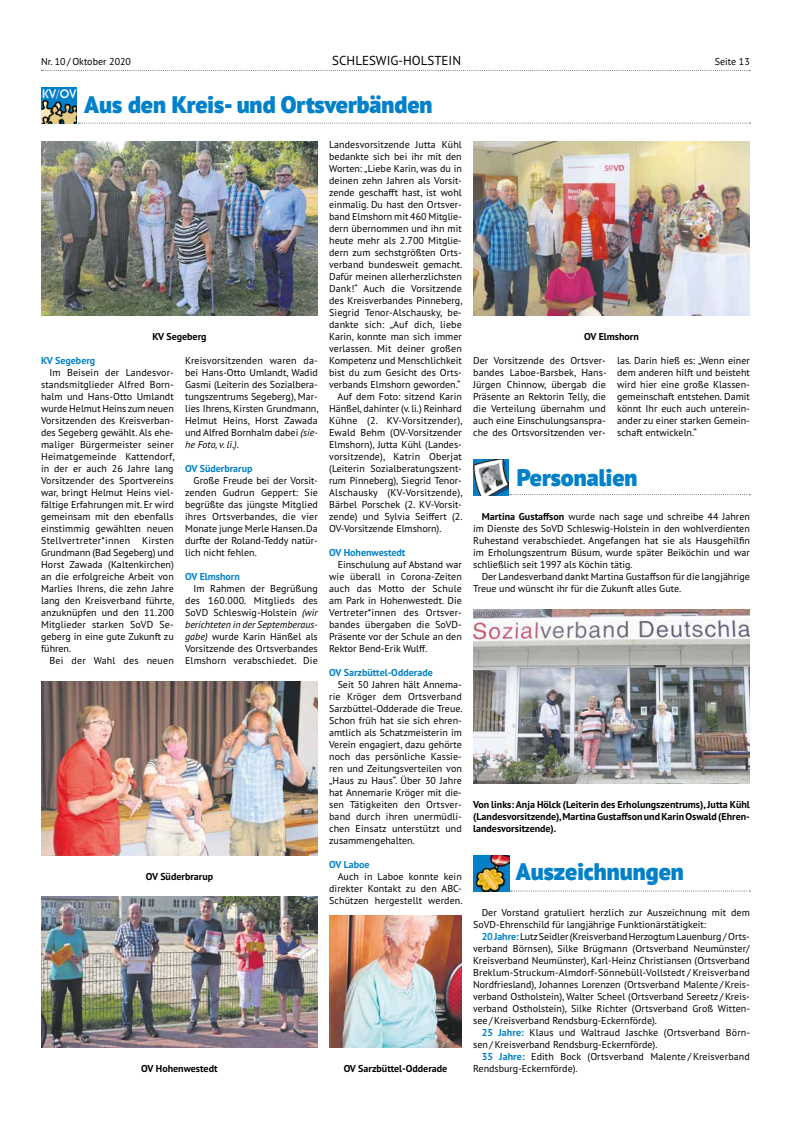
<style>
.page{position:relative;width:791px;height:1134px;background:#fff}
.page>*{position:absolute;margin:0;border:0;box-sizing:border-box;transform-origin:0 0}
.t1{font:900 24px "PT Sans Pro";color:#0081c9}
.t2{font:13px "PT Sans Pro";color:#000}
.t3{font:10px/12px "PT Sans Pro";color:#000;text-align:justify}
.t4{font:700 10px/12px "PT Sans Pro";color:#000;text-align:justify}
.t5{font:10px "PT Sans Pro";letter-spacing:.02em;color:#000}
.t6{font:700 10px "PT Sans Pro";color:#0081c9}
.s1{font-style:italic}
.s2{font-weight:700}
.s3{font-weight:700;color:#0081c9}
</style>
<div class="page">
<img style="left:41px;top:88px;width:36px;height:36px">
<svg style="left:78px;top:123px;width:672px;height:1px"></svg>
<img style="left:473px;top:856px;width:36px;height:36px">
<svg style="left:510px;top:890px;width:240px;height:1px"></svg>
<img style="left:41px;top:141px;width:277px;height:175px">
<img style="left:41px;top:896px;width:277px;height:151px">
<img style="left:41px;top:681px;width:277px;height:175px">
<img style="left:473px;top:141px;width:277px;height:175px">
<img style="left:329px;top:916px;width:133px;height:132px">
<img style="left:473px;top:609px;width:277px;height:175px">
<img style="left:473px;top:460px;width:36px;height:35px">
<svg style="left:510px;top:494px;width:240px;height:1px"></svg>
<svg style="left:42px;top:70px;width:708px;height:1px"></svg>
<p class="t3" style="left:41px;top:55px;width:91px">Nr. 10 / Oktober 2020</p>
<h2 class="t2" style="left:332px;top:52px;width:130px">SCHLESWIG-HOLSTEIN</h2>
<p class="t3" style="left:715px;top:55px;width:36px">Seite 13</p>
<h1 class="t1" style="left:84px;top:89px;width:350px">Aus den Kreis- und Ortsverbänden</h1>
<p class="t4" style="left:152px;top:330px;width:56px">KV Segeberg</p>
<p class="t6" style="left:41px;top:353px;width:56px">KV Segeberg</p>
<p class="t3" style="left:41px;top:366px;width:135px;text-indent:8px">Im Beisein der Landesvor&shy;standsmitglieder Alfred Born&shy;halm und Hans-Otto Umlandt wurde Helmut Heins zum neuen Vorsitzenden des Kreisverban&shy;des Segeberg gewählt. Als ehe&shy;maliger Bürgermeister seiner Heimatgemeinde Kattendorf, in der er auch 26 Jahre lang Vorsitzender des Sportvereins war, bringt Helmut Heins viel&shy;fältige Erfahrungen mit. Er wird gemeinsam mit den ebenfalls einstimmig gewählten neuen Stellvertreter*innen Kirsten Grundmann (Bad Segeberg) und Horst Zawada (Kaltenkirchen) an die erfolgreiche Arbeit von Marlies Ihrens, die zehn Jahre lang den Kreisverband führte, anzuknüpfen und den 11.200<br>Mitglieder starken SoVD Se&shy;geberg in eine gute Zukunft zu führen.</p>
<p class="t3" style="left:50px;top:654px;width:126px">Bei der Wahl des neuen</p>
<p class="t3" style="left:185px;top:354px;width:135px">Kreisvorsitzenden waren da&shy;bei Hans-Otto Umlandt, Wadid Gasmi (Leiterin des Sozialbera&shy;tungszentrums Segeberg), Mar&shy;lies Ihrens, Kirsten Grundmann, Helmut Heins, Horst Zawada und Alfred Bornhalm dabei <span class="s1">(sie&shy;he Foto, v. li.)</span>.</p>
<p class="t6" style="left:185px;top:461px;width:69px">OV Süderbrarup</p>
<p class="t3" style="left:185px;top:474px;width:134px;text-indent:9px">Große Freude bei der Vorsit&shy;zenden Gudrun Geppert: Sie begrüßte das jüngste Mitglied ihres Ortsverbandes, die vier Monate junge Merle Hansen. Da durfte der Roland-Teddy natür&shy;lich nicht fehlen.</p>
<p class="t6" style="left:185px;top:569px;width:56px">OV Elmshorn</p>
<p class="t3" style="left:185px;top:582px;width:134px;text-indent:8px">Im Rahmen der Begrüßung des 160.000. Mitglieds des SoVD Schleswig-Holstein <span class="s1">(wir berichteten in der Septemberaus&shy;gabe)</span> wurde Karin Hänßel als Vorsitzende des Ortsverbandes Elmshorn verabschiedet. Die</p>
<p class="t4" style="left:146px;top:870px;width:69px">OV Süderbrarup</p>
<p class="t3" style="left:329px;top:138px;width:134px">Landesvorsitzende Jutta Kühl</p>
<p class="t3" style="left:329px;top:150px;width:134px">bedankte sich bei ihr mit den</p>
<p class="t3" style="left:329px;top:162px;width:134px">Worten: „Liebe Karin, was du in</p>
<p class="t3" style="left:329px;top:174px;width:134px">deinen zehn Jahren als Vorsit-</p>
<p class="t3" style="left:329px;top:186px;width:134px">zende geschafft hast, ist wohl</p>
<p class="t3" style="left:329px;top:198px;width:134px">einmalig. Du hast den Ortsver-</p>
<p class="t3" style="left:329px;top:210px;width:134px">band Elmshorn mit 460 Mitglie-</p>
<p class="t3" style="left:329px;top:222px;width:134px">dern übernommen und ihn mit</p>
<p class="t3" style="left:329px;top:234px;width:134px">heute mehr als 2.700 Mitglie-</p>
<p class="t3" style="left:329px;top:246px;width:134px">dern zum sechstgrößten Orts-</p>
<p class="t3" style="left:329px;top:258px;width:135px">verband bundesweit gemacht.</p>
<p class="t3" style="left:329px;top:270px;width:134px">Dafür meinen allerherzlichsten</p>
<p class="t3" style="left:329px;top:282px;width:134px">Dank!“ Auch die Vorsitzende</p>
<p class="t3" style="left:329px;top:294px;width:135px">des Kreisverbandes Pinneberg,</p>
<p class="t3" style="left:329px;top:306px;width:134px">Siegrid Tenor-Alschausky, be-</p>
<p class="t3" style="left:329px;top:318px;width:134px">dankte sich: „Auf dich, liebe</p>
<p class="t3" style="left:329px;top:330px;width:134px">Karin, konnte man sich immer</p>
<p class="t3" style="left:329px;top:342px;width:134px">verlassen. Mit deiner großen</p>
<p class="t3" style="left:329px;top:354px;width:134px">Kompetenz und Menschlichkeit</p>
<p class="t3" style="left:329px;top:366px;width:134px">bist du zum Gesicht des Orts-</p>
<p class="t3" style="left:329px;top:378px;width:133px">verbands Elmshorn geworden.“</p>
<p class="t3" style="left:338px;top:390px;width:126px">Auf dem Foto: sitzend Karin</p>
<p class="t3" style="left:329px;top:402px;width:134px">Hänßel<span class="s1">,</span> dahinter (v. li.) Reinhard</p>
<p class="t5" style="left:329px;top:414px;width:135px">Kühne (2. KV-Vorsitzender),</p>
<p class="t3" style="left:329px;top:426px;width:134px">Ewald Behm (OV-Vorsitzender</p>
<p class="t3" style="left:329px;top:438px;width:134px">Elmshorn), Jutta Kühl (Landes-</p>
<p class="t5" style="left:329px;top:450px;width:134px">vorsitzende), Katrin Oberjat</p>
<p class="t3" style="left:329px;top:462px;width:134px">(Leiterin Sozialberatungszent-</p>
<p class="t3" style="left:329px;top:474px;width:134px">rum Pinneberg), Siegrid Tenor-</p>
<p class="t5" style="left:329px;top:486px;width:135px">Alschausky (KV-Vorsitzende),</p>
<p class="t3" style="left:329px;top:498px;width:134px">Bärbel Porschek (2. KV-Vorsit-</p>
<p class="t3" style="left:329px;top:510px;width:135px">zende) und Sylvia Seiffert (2.</p>
<p class="t3" style="left:329px;top:522px;width:114px">OV-Vorsitzende Elmshorn).</p>
<p class="t6" style="left:329px;top:545px;width:78px">OV Hohenwestedt</p>
<p class="t3" style="left:329px;top:558px;width:134px;text-indent:8px">Einschulung auf Abstand war wie überall in Corona-Zeiten auch das Motto der Schule am Park in Hohenwestedt. Die Vertreter*innen des Ortsver&shy;bandes übergaben die SoVD-Präsente vor der Schule an den Rektor Bend-Erik Wulff.</p>
<p class="t6" style="left:329px;top:665px;width:105px">OV Sarzbüttel-Odderade</p>
<p class="t3" style="left:329px;top:678px;width:135px;text-indent:8px">Seit 50 Jahren hält Annema&shy;rie Kröger dem Ortsverband Sarzbüttel-Odderade die Treue.<br>Schon früh hat sie sich ehren&shy;amtlich als Schatzmeisterin im Verein engagiert, dazu gehörte noch das persönliche Kassie&shy;ren und Zeitungsverteilen von „Haus zu Haus“. Über 30 Jahre hat Annemarie Kröger mit die&shy;sen Tätigkeiten den Ortsver&shy;band durch ihren unermüdli&shy;chen Einsatz unterstützt und zusammengehalten.</p>
<p class="t6" style="left:329px;top:857px;width:42px">OV Laboe</p>
<p class="t3" style="left:329px;top:870px;width:135px;text-indent:8px">Auch in Laboe konnte kein direkter Kontakt zu den ABC-Schützen hergestellt werden.</p>
<p class="t4" style="left:584px;top:330px;width:56px">OV Elmshorn</p>
<p class="t3" style="left:473px;top:354px;width:135px">Der Vorsitzende des Ortsver&shy;bandes Laboe-Barsbek, Hans-Jürgen Chinnow, übergab die Präsente an Rektorin Telly, die die Verteilung übernahm und auch eine Einschulungsanspra&shy;che des Ortsvorsitzenden ver-</p>
<p class="t3" style="left:617px;top:354px;width:134px">las. Darin hieß es: „Wenn einer dem anderen hilft und beisteht wird hier eine große Klassen&shy;gemeinschaft entstehen. Damit könnt Ihr euch auch unterein&shy;ander zu einer starken Gemein&shy;schaft entwickeln.“</p>
<h1 class="t1" style="left:517px;top:461px;width:122px">Personalien</h1>
<p class="t3" style="left:473px;top:510px;width:278px;text-indent:8px"><span class="s2">Martina Gustaffson</span> wurde nach sage und schreibe 44 Jahren im Dienste des SoVD Schleswig-Holstein in den wohlverdienten Ruhestand verabschiedet. Angefangen hat sie als Hausgehilfin im Erholungszentrum Büsum, wurde später Beiköchin und war schließlich seit 1997 als Köchin tätig.</p>
<p class="t3" style="left:473px;top:570px;width:278px;text-indent:8px">Der Landesverband dankt Martina Gustaffson für die langjährige<br>Treue und wünscht ihr für die Zukunft alles Gute.</p>
<p class="t4" style="left:473px;top:798px;width:278px">Von links: Anja Hölck (Leiterin des Erholungszentrums), Jutta Kühl (Landesvorsitzende), Martina Gustaffson und Karin Oswald (Ehren&shy;landesvorsitzende).</p>
<h1 class="t1" style="left:516px;top:855px;width:169px">Auszeichnungen</h1>
<p class="t4" style="left:141px;top:1062px;width:78px">OV Hohenwestedt</p>
<p class="t4" style="left:344px;top:1062px;width:105px">OV Sarzbüttel-Odderade</p>
<p class="t3" style="left:473px;top:906px;width:278px;text-indent:8px">Der Vorstand gratuliert herzlich zur Auszeichnung mit dem<br>SoVD-Ehrenschild für langjährige Funktionärstätigkeit:</p>
<p class="t3" style="left:473px;top:930px;width:278px;text-indent:9px"><span class="s3">20 Jahre:</span> Lutz Seidler (Kreisverband Herzogtum Lauenburg / Orts&shy;verband Börnsen), Silke Brügmann (Ortsverband Neumünster/ Kreisverband Neumünster), Karl-Heinz Christiansen (Ortsverband Breklum-Struckum-Almdorf-Sönnebüll-Vollstedt / Kreisverband Nordfriesland), Johannes Lorenzen (Ortsverband Malente / Kreis&shy;verband Ostholstein), Walter Scheel (Ortsverband Sereetz / Kreis&shy;verband Ostholstein), Silke Richter (Ortsverband Groß Witten&shy;see / Kreisverband Rendsburg-Eckernförde).</p>
<p class="t3" style="left:473px;top:1026px;width:278px;text-indent:8px"><span class="s3">25 Jahre:</span> Klaus und Waltraud Jaschke (Ortsverband Börn&shy;sen / Kreisverband Rendsburg-Eckernförde).</p>
<p class="t3" style="left:473px;top:1050px;width:278px;text-indent:8px"><span class="s3">35 Jahre:</span> Edith Bock (Ortsverband Malente / Kreisverband<br>Rendsburg-Eckernförde).</p>
</div>
